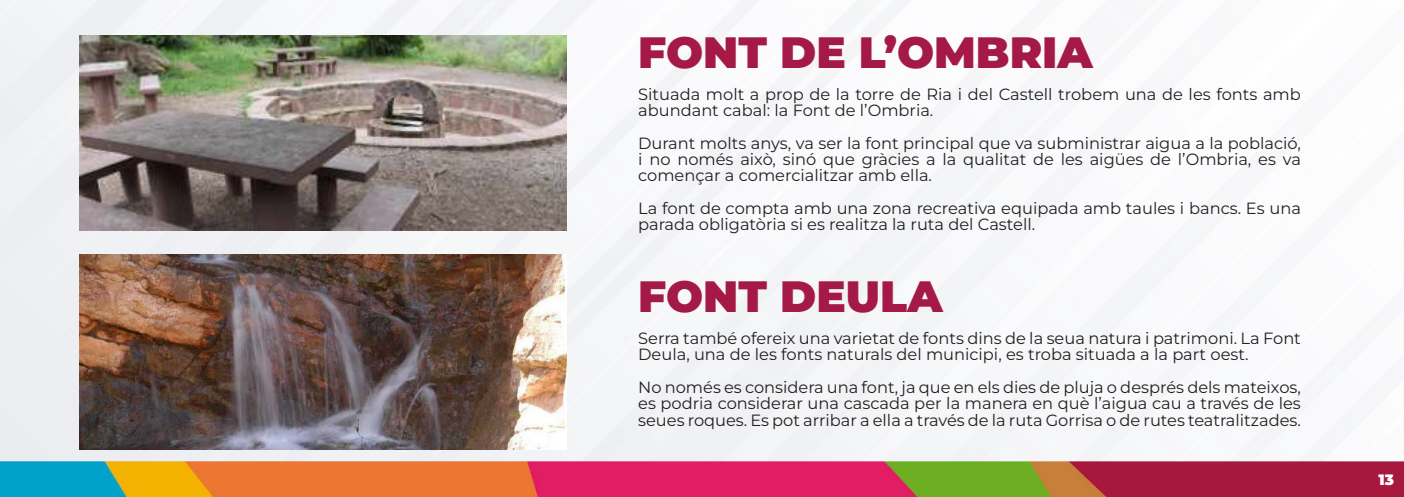
<style>
.page{position:relative;width:1404px;height:497px;background:#fff}
.page>*{position:absolute;margin:0;border:0;box-sizing:border-box;transform-origin:0 0}
.t1{font:900 43.75px "Montserrat";color:#a41945}
.t2{font:16.25px/16.2px "Montserrat";color:#231f20}
.t3{font:900 15px "Montserrat";color:#fff}
</style>
<div class="page">
<img style="left:0;top:0;width:1404px;height:496px">
<img style="left:80px;top:35px;width:486px;height:195px">
<img style="left:80px;top:254px;width:486px;height:195px">
<h1 class="t1" style="left:638px;top:19px;width:456px">FONT DE L’OMBRIA</h1>
<p class="t2" style="left:638px;top:85px;width:664px">Situada molt a prop de la torre de Ria i del Castell trobem una de les fonts amb abundant cabal: la Font de l’Ombria.</p>
<p class="t2" style="left:638px;top:134px;width:664px;text-align:justify">Durant molts anys, va ser la font principal que va subministrar aigua a la població, i no només això, sinó que gràcies a la qualitat de les aigües de l’Ombria, es va començar a comercialitzar amb ella.</p>
<p class="t2" style="left:638px;top:199px;width:664px">La font de compta amb una zona recreativa equipada amb taules i bancs. Es una parada obligatòria si es realitza la ruta del Castell.</p>
<h1 class="t1" style="left:638px;top:263px;width:306px">FONT DEULA</h1>
<p class="t2" style="left:638px;top:329px;width:664px">Serra també ofereix una varietat de fonts dins de la seua natura i patrimoni. La Font<br>Deula, una de les fonts naturals del municipi, es troba situada a la part oest.</p>
<p class="t2" style="left:638px;top:378px;width:664px;text-align:justify">No només es considera una font, ja que en els dies de pluja o després dels mateixos, es podria considerar una cascada per la manera en què l’aigua cau a través de les seues roques. Es pot arribar a ella a través de la ruta Gorrisa o de rutes teatralitzades.</p>
<p class="t3" style="left:1378px;top:468px;width:17px">13</p>
</div>
